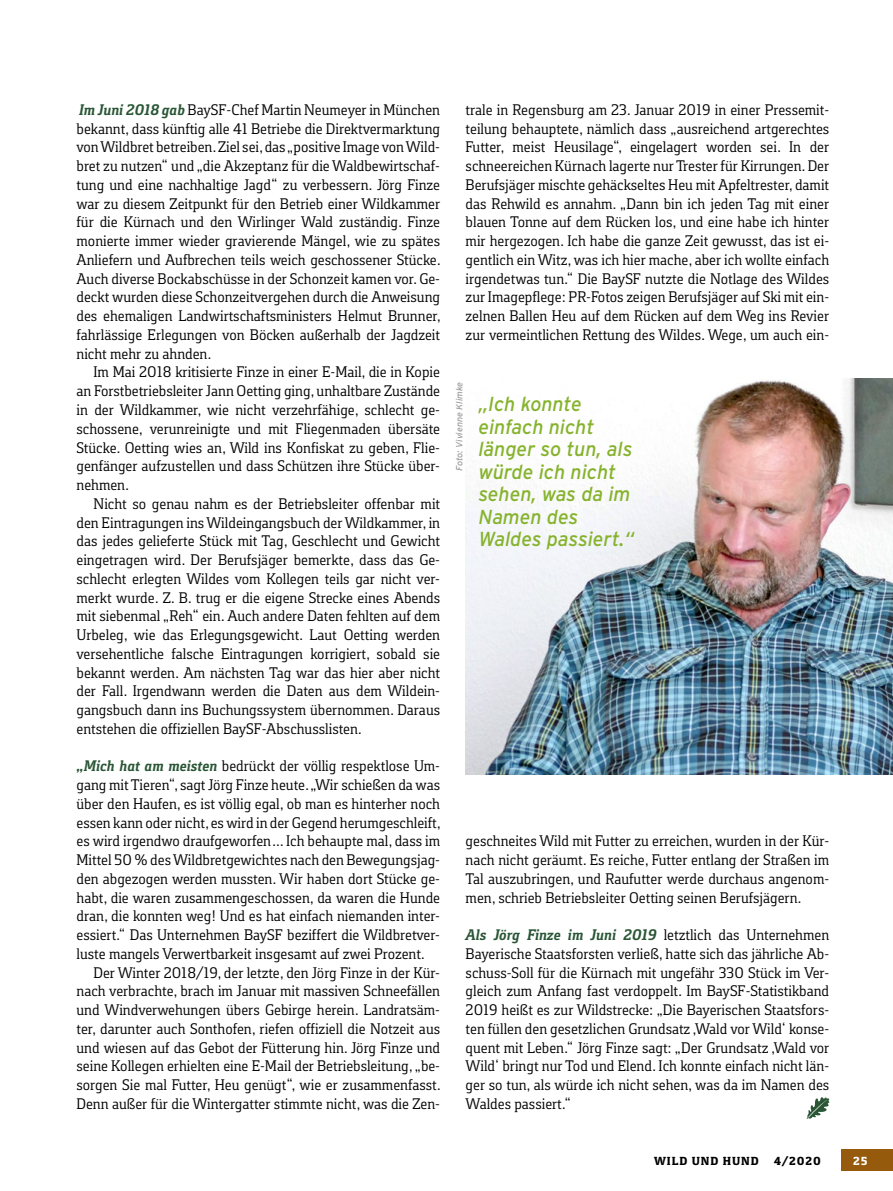
<style>
.page{position:relative;width:893px;height:1191px;background:#fff}
.page>*{position:absolute;margin:0;border:0;box-sizing:border-box;transform-origin:0 0}
.Artikel__Zitat{font:italic 20.25px/22.5px "Parey Interstate";color:#86b32d}
.Artikel__Text_Einzug{font:15.75px/18.8px "Foral Pro";color:#000;text-align:justify}
.Artikel__Text_ohne_E{font:15.75px/18.8px "Foral Pro";color:#000;text-align:justify}
.t1{font:800 12px "Foral Pro";letter-spacing:.075em;color:#000}
.t2{font:800 12px "Foral Pro";color:#fff}
.Fotonachweis{font:italic 9px "Parey Interstate";color:#9c9c9c}
.s1{font-weight:700;font-style:italic;color:#2a5636}
</style>
<div class="page">
<img style="left:466px;top:378px;width:427px;height:397px">
<svg style="left:806px;top:1097px;width:23px;height:22px"></svg>
<div style="left:842px;top:1149px;width:51px;height:21px;background:#965a0d"></div>
<p class="Artikel__Text_ohne_E" style="left:77px;top:100px;width:366px"><span class="s1">Im Juni 2018 gab</span> BaySF-Chef Martin Neumeyer in München bekannt, dass künftig alle 41 Betriebe die Direktvermarktung von Wildbret betreiben. Ziel sei, das „positive Image von Wild&shy;bret zu nutzen“ und „die Akzeptanz für die Waldbewirtschaf&shy;tung und eine nachhaltige Jagd“ zu verbessern. Jörg Finze war zu diesem Zeitpunkt für den Betrieb einer Wildkammer für die Kürnach und den Wirlinger Wald zuständig. Finze monierte immer wieder gravierende Mängel, wie zu spätes Anliefern und Aufbrechen teils weich geschossener Stücke.<br>Auch diverse Bockabschüsse in der Schonzeit kamen vor. Ge&shy;deckt wurden diese Schonzeitvergehen durch die Anweisung des ehemaligen Landwirtschaftsministers Helmut Brunner, fahrlässige Erlegungen von Böcken außerhalb der Jagdzeit nicht mehr zu ahnden.</p>
<p class="Artikel__Text_Einzug" style="left:77px;top:362px;width:365px;text-indent:17px">Im Mai 2018 kritisierte Finze in einer E-Mail, die in Kopie an Forstbetriebsleiter Jann Oetting ging, unhaltbare Zustände in der Wildkammer, wie nicht verzehrfähige, schlecht ge&shy;schossene, verunreinigte und mit Fliegenmaden übersäte Stücke. Oetting wies an, Wild ins Konfiskat zu geben, Flie&shy;genfänger aufzustellen und dass Schützen ihre Stücke über&shy;nehmen.</p>
<p class="Artikel__Text_Einzug" style="left:77px;top:494px;width:365px;text-indent:17px">Nicht so genau nahm es der Betriebsleiter offenbar mit den Eintragungen ins Wildeingangsbuch der Wildkammer, in das jedes gelieferte Stück mit Tag, Geschlecht und Gewicht eingetragen wird. Der Berufsjäger bemerkte, dass das Ge&shy;schlecht erlegten Wildes vom Kollegen teils gar nicht ver&shy;merkt wurde. Z. B. trug er die eigene Strecke eines Abends mit siebenmal „Reh“ ein. Auch andere Daten fehlten auf dem Urbeleg, wie das Erlegungsgewicht. Laut Oetting werden versehentliche falsche Eintragungen korrigiert, sobald sie bekannt werden. Am nächsten Tag war das hier aber nicht der Fall. Irgendwann werden die Daten aus dem Wildein&shy;gangsbuch dann ins Buchungssystem übernommen. Daraus entstehen die offiziellen BaySF-Abschusslisten.</p>
<p class="Artikel__Text_ohne_E" style="left:77px;top:756px;width:366px"><span class="s1">„Mich hat am meisten</span> bedrückt der völlig respektlose Um&shy;gang mit Tieren“, sagt Jörg Finze heute. „Wir schießen da was über den Haufen, es ist völlig egal, ob man es hinterher noch essen kann oder nicht, es wird in der Gegend herumgeschleift, es wird irgendwo draufgeworfen… Ich behaupte mal, dass im Mittel 50 % des Wildbretgewichtes nach den Bewegungsjag&shy;den abgezogen werden mussten. Wir haben dort Stücke ge&shy;habt, die waren zusammengeschossen, da waren die Hunde dran, die konnten weg! Und es hat einfach niemanden inter&shy;essiert.“ Das Unternehmen BaySF beziffert die Wildbretver&shy;luste mangels Verwertbarkeit insgesamt auf zwei Prozent.</p>
<p class="Artikel__Text_Einzug" style="left:77px;top:962px;width:366px;text-indent:17px">Der Winter 2018/19, der letzte, den Jörg Finze in der Kür&shy;nach verbrachte, brach im Januar mit massiven Schneefällen und Windverwehungen übers Gebirge herein. Landratsäm&shy;ter, darunter auch Sonthofen, riefen offiziell die Notzeit aus und wiesen auf das Gebot der Fütterung hin. Jörg Finze und seine Kollegen erhielten eine E-Mail der Betriebsleitung, „be&shy;sorgen Sie mal Futter, Heu genügt“, wie er zusammenfasst.<br>Denn außer für die Wintergatter stimmte nicht, was die Zen-</p>
<p class="Artikel__Text_Einzug" style="left:466px;top:100px;width:365px">trale in Regensburg am 23. Januar 2019 in einer Pressemit&shy;teilung behauptete, nämlich dass „ausreichend artgerechtes Futter, meist Heusilage“, eingelagert worden sei. In der schneereichen Kürnach lagerte nur Trester für Kirrungen. Der Berufsjäger mischte gehäckseltes Heu mit Apfeltrester, damit das Rehwild es annahm. „Dann bin ich jeden Tag mit einer blauen Tonne auf dem Rücken los, und eine habe ich hinter mir hergezogen. Ich habe die ganze Zeit gewusst, das ist ei&shy;gentlich ein Witz, was ich hier mache, aber ich wollte einfach irgendetwas tun.“ Die BaySF nutzte die Notlage des Wildes zur Imagepflege: PR-Fotos zeigen Berufsjäger auf Ski mit ein&shy;zelnen Ballen Heu auf dem Rücken auf dem Weg ins Revier zur vermeintlichen Rettung des Wildes. Wege, um auch ein-</p>
<p class="Fotonachweis" style="left:454px;top:471px;width:90px;rotate:-90deg">Foto: Vivienne Klimke</p>
<p class="Artikel__Zitat" style="left:478px;top:392px;width:158px">„Ich konnte einfach nicht länger so tun, als würde ich nicht sehen, was da im<br>Namen des<br>Waldes passiert.“</p>
<p class="Artikel__Text_Einzug" style="left:466px;top:831px;width:365px">geschneites Wild mit Futter zu erreichen, wurden in der Kür&shy;nach nicht geräumt. Es reiche, Futter entlang der Straßen im Tal auszubringen, und Raufutter werde durchaus angenom&shy;men, schrieb Betriebsleiter Oetting seinen Berufsjägern.</p>
<p class="Artikel__Text_ohne_E" style="left:466px;top:925px;width:365px"><span class="s1">Als Jörg Finze im Juni 2019</span> letztlich das Unternehmen Bayerische Staatsforsten verließ, hatte sich das jährliche Ab&shy;schuss-Soll für die Kürnach mit ungefähr 330 Stück im Ver&shy;gleich zum Anfang fast verdoppelt. Im BaySF-Statistikband 2019 heißt es zur Wildstrecke: „Die Bayerischen Staatsfors&shy;ten füllen den gesetzlichen Grundsatz ,Wald vor Wild‘ konse&shy;quent mit Leben.“ Jörg Finze sagt: „Der Grundsatz ,Wald vor Wild‘ bringt nur Tod und Elend. Ich konnte einfach nicht län&shy;ger so tun, als würde ich nicht sehen, was da im Namen des Waldes passiert.“</p>
<p class="t1" style="left:654px;top:1153px;width:106px">WILD UND HUND</p>
<p class="t1" style="left:774px;top:1153px;width:49px">4/2020</p>
<p class="t2" style="left:853px;top:1153px;width:16px">25</p>
</div>
